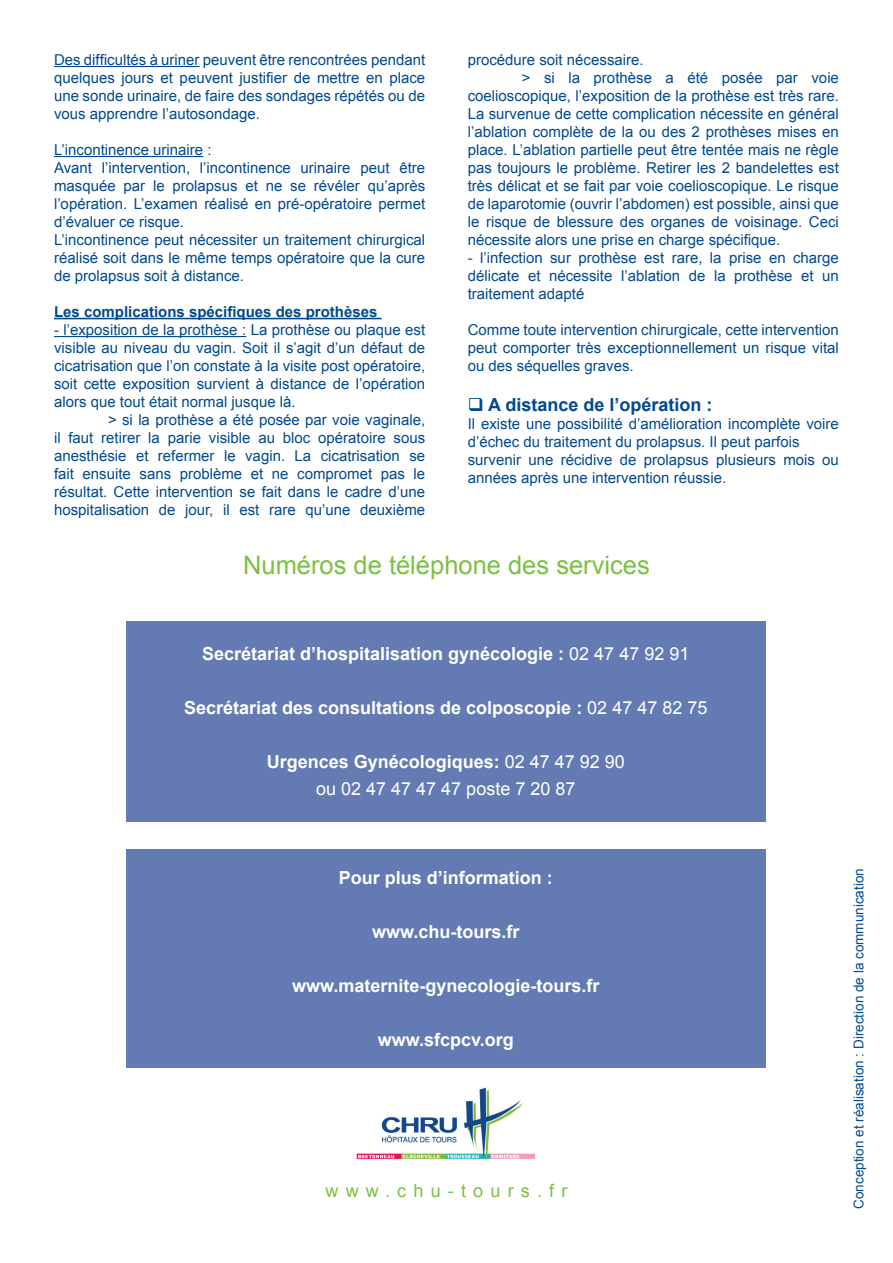
<style>
.page{position:relative;width:893px;height:1263px;background:#fff}
.page>*{position:absolute;margin:0;border:0;box-sizing:border-box;transform-origin:0 0}
.t1{font:25.5px "Arial";color:#7bc142}
.t2{font:700 18px "Arial";color:#fff}
.t3{font:18px/27px "Arial";color:#fff;text-align:center}
.t4{font:700 18px "Arial";color:#014990}
.t5{font:18px "Arial";letter-spacing:.4em;color:#7bc142}
.t6{font:15px/18px "Arial";color:#014990;text-align:justify}
.t7{font:700 15px "Arial";color:#014990}
.t8{font:13.5px "Arial";color:#014990}
.s1{font-weight:400}
.s2{font-weight:700}
</style>
<div class="page">
<div style="left:126px;top:621px;width:639px;height:200px;background:#637bb2"></div>
<div style="left:126px;top:849px;width:639px;height:219px;background:#637bb2"></div>
<img style="left:356px;top:1087px;width:180px;height:74px">
<hr style="left:54px;top:66px;width:146px;height:1px;background:#014990">
<hr style="left:54px;top:156px;width:149px;height:1px;background:#014990">
<hr style="left:54px;top:318px;width:328px;height:1px;background:#014990">
<hr style="left:54px;top:336px;width:192px;height:1px;background:#014990">
<p class="t6" style="left:54px;top:51px;width:373px">Des difficultés à uriner peuvent être rencontrées pendant quelques jours et peuvent justifier de mettre en place une sonde urinaire, de faire des sondages répétés ou de vous apprendre l’autosondage.</p>
<p class="t6" style="left:54px;top:141px;width:373px;text-align:left">L’incontinence urinaire :<br>Avant l’intervention, l’incontinence urinaire peut être masquée par le prolapsus et ne se révéler qu’après l’opération. L’examen réalisé en pré-opératoire permet d’évaluer ce risque.<br>L’incontinence peut nécessiter un traitement chirurgical réalisé soit dans le même temps opératoire que la cure de prolapsus soit à distance.</p>
<p class="t7" style="left:54px;top:302px;width:325px">Les complications spécifiques des prothèses</p>
<p class="t6" style="left:54px;top:321px;width:373px">- l’exposition de la prothèse : La prothèse ou plaque est visible au niveau du vagin. Soit il s’agit d’un défaut de cicatrisation que l’on constate à la visite post opératoire, soit cette exposition survient à distance de l’opération alors que tout était normal jusque là.</p>
<p class="t6" style="left:54px;top:411px;width:373px;text-indent:54px">&gt; si la prothèse a été posée par voie vaginale, il faut retirer la parie visible au bloc opératoire sous anesthésie et refermer le vagin. La cicatrisation se fait ensuite sans problème et ne compromet pas le résultat. Cette intervention se fait dans le cadre d’une hospitalisation de jour, il est rare qu’une deuxième</p>
<p class="t6" style="left:468px;top:51px;width:177px">procédure soit nécessaire.</p>
<p class="t6" style="left:522px;top:69px;width:319px">&gt; si la prothèse a été posée par voie</p>
<p class="t6" style="left:468px;top:87px;width:373px">coelioscopique, l’exposition de la prothèse est très rare.</p>
<p class="t6" style="left:468px;top:105px;width:373px">La survenue de cette complication nécessite en général</p>
<p class="t6" style="left:468px;top:123px;width:373px">l’ablation complète de la ou des 2 prothèses mises en</p>
<p class="t6" style="left:468px;top:141px;width:373px">place. L’ablation partielle peut être tentée mais ne règle</p>
<p class="t6" style="left:468px;top:159px;width:373px">pas toujours le problème. Retirer les 2 bandelettes est</p>
<p class="t6" style="left:468px;top:177px;width:373px">très délicat et se fait par voie coelioscopique. Le risque</p>
<p class="t6" style="left:468px;top:195px;width:373px">de laparotomie (ouvrir l’abdomen) est possible, ainsi que</p>
<p class="t6" style="left:468px;top:213px;width:373px">le risque de blessure des organes de voisinage. Ceci</p>
<p class="t6" style="left:468px;top:231px;width:314px">nécessite alors une prise en charge spécifique.</p>
<p class="t6" style="left:468px;top:249px;width:373px">- l’infection sur prothèse est rare, la prise en charge délicate et nécessite l’ablation de la prothèse et un traitement adapté</p>
<p class="t6" style="left:468px;top:321px;width:373px">Comme toute intervention chirurgicale, cette intervention peut comporter très exceptionnellement un risque vital ou des séquelles graves.</p>
<p class="t4" style="left:468px;top:392px;width:246px">❑ A distance de l’opération :</p>
<p class="t6" style="left:468px;top:414px;width:373px;text-align:left">Il existe une possibilité d’amélioration incomplète voire d’échec du traitement du prolapsus. Il peut parfois survenir une récidive de prolapsus plusieurs mois ou années après une intervention réussie.</p>
<h1 class="t1" style="left:243px;top:549px;width:408px">Numéros de téléphone des services</h1>
<p class="t2" style="left:202px;top:642px;width:489px">Secrétariat d’hospitalisation gynécologie : <span class="s1">02 47 47 92 91</span></p>
<p class="t2" style="left:184px;top:696px;width:525px">Secrétariat des consultations de colposcopie : <span class="s1">02 47 47 82 75</span></p>
<p class="t3" style="left:267px;top:749px;width:360px"><span class="s2">Urgences Gynécologiques:</span> 02 47 47 92 90 ou 02 47 47 47 47 poste 7 20 87</p>
<p class="t2" style="left:339px;top:866px;width:216px">Pour plus d’information :</p>
<p class="t2" style="left:372px;top:920px;width:149px">www.chu-tours.fr</p>
<p class="t2" style="left:292px;top:974px;width:309px">www.maternite-gynecologie-tours.fr</p>
<p class="t2" style="left:378px;top:1028px;width:138px">www.sfcpcv.org</p>
<p class="t5" style="left:325px;top:1179px;width:244px">www.chu-tours.fr</p>
<p class="t8" style="left:850px;top:1209px;width:342px;rotate:-90deg">Conception et réalisation : Direction de la communication</p>
</div>
